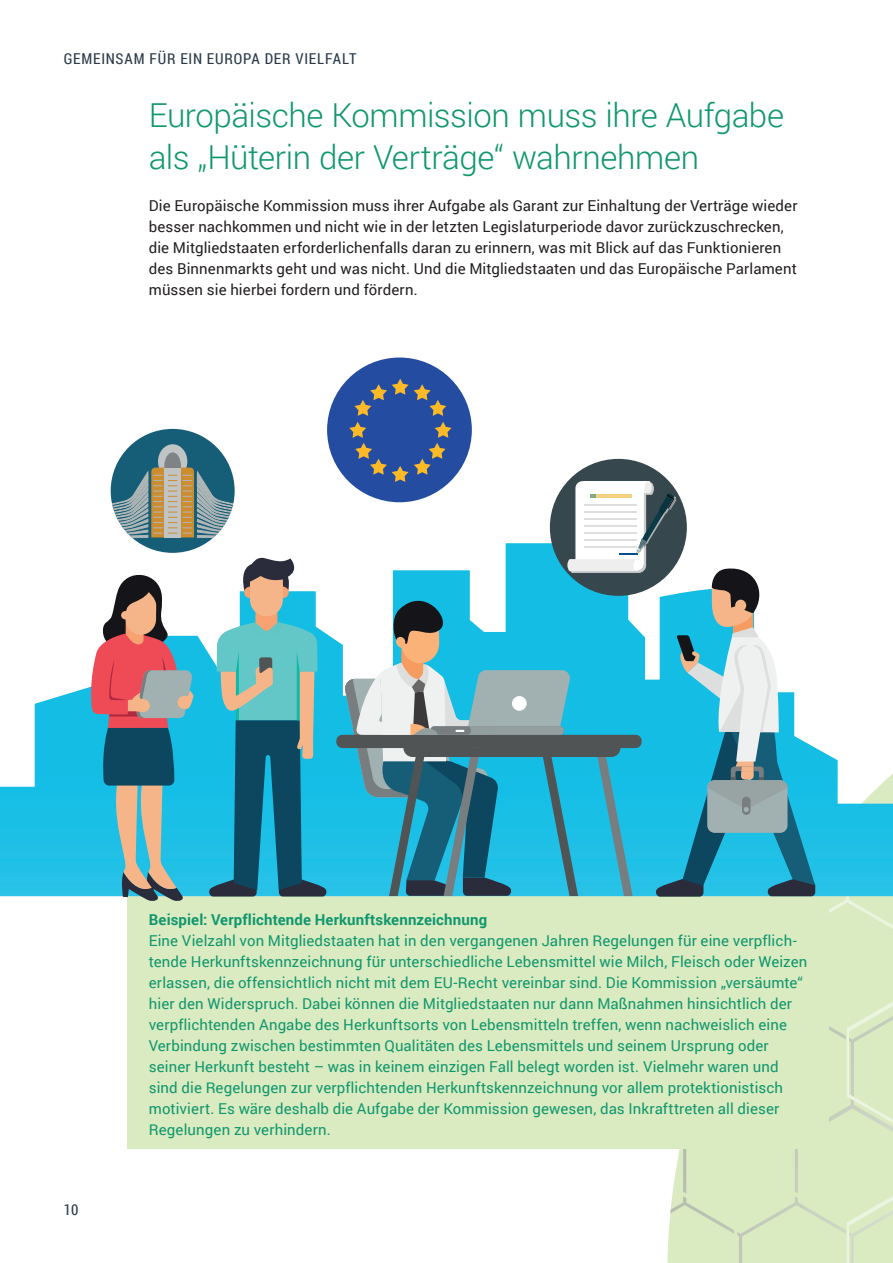
<style>
.page{position:relative;width:893px;height:1263px;background:#fff}
.page>*{position:absolute;margin:0;border:0;box-sizing:border-box;transform-origin:0 0}
.t1{font:300 33px/42px "Roboto";letter-spacing:-.015em;color:#10976c}
.t2{font:15px/21px "Roboto";letter-spacing:.01em;color:#10976c}
.t3{font:15px/21px "Roboto";letter-spacing:.005em;color:#231f20}
.t4{font:700 15px "Roboto";letter-spacing:.01em;color:#10976c}
.t5{font:15px "Roboto Condensed";letter-spacing:.05em;color:#2c3b4b}
</style>
<div class="page">
<img style="left:670px;top:1148px;width:99px;height:115px">
<img style="left:769px;top:896px;width:124px;height:367px">
<img style="left:849px;top:1038px;width:5px;height:197px">
<div style="left:128px;top:893px;width:701px;height:255px;background:#daeac1"></div>
<div style="left:327px;top:357px;width:145px;height:145px;background:#244da1;border-radius:50%"></div>
<svg style="left:354px;top:379px;width:92px;height:37px"></svg>
<svg style="left:0;top:543px;width:893px;height:353px"></svg>
<svg style="left:208px;top:556px;width:120px;height:340px;background:#4fa1b0"></svg>
<div style="left:336px;top:735px;width:306px;height:13px;background:#515455;border-radius:6px"></div>
<svg style="left:90px;top:567px;width:103px;height:335px;background:#809aa4"></svg>
<div style="left:111px;top:429px;width:124px;height:124px;background:#165e78;border-radius:50%"></div>
<svg style="left:111px;top:444px;width:124px;height:94px"></svg>
<svg style="left:344px;top:422px;width:471px;height:475px"></svg>
<p class="t5" style="left:64px;top:48px;width:294px">GEMEINSAM FÜR EIN EUROPA DER VIELFALT</p>
<h1 class="t1" style="left:149px;top:93px;width:637px">Europäische Kommission muss ihre Aufgabe als „Hüterin der Verträge“ wahrnehmen</h1>
<p class="t3" style="left:149px;top:194px;width:650px">Die Europäische Kommission muss ihrer Aufgabe als Garant zur Einhaltung der Verträge wieder besser nachkommen und nicht wie in der letzten Legislaturperiode davor zurückzuschrecken, die Mitgliedstaaten erforderlichenfalls daran zu erinnern, was mit Blick auf das Funktionieren des Binnenmarkts geht und was nicht. Und die Mitgliedstaaten und das Europäische Parlament müssen sie hierbei fordern und fördern.</p>
<p class="t5" style="left:64px;top:1199px;width:16px">10</p>
<p class="t4" style="left:149px;top:909px;width:340px">Beispiel: Verpflichtende Herkunftskennzeichnung</p>
<p class="t2" style="left:149px;top:929px;width:660px">Eine Vielzahl von Mitgliedstaaten hat in den vergangenen Jahren Regelungen für eine verpflich&shy;tende Herkunftskennzeichnung für unterschiedliche Lebensmittel wie Milch, Fleisch oder Weizen erlassen, die offensichtlich nicht mit dem EU-Recht vereinbar sind. Die Kommission „versäumte“ hier den Widerspruch. Dabei können die Mitgliedstaaten nur dann Maßnahmen hinsichtlich der verpflichtenden Angabe des Herkunftsorts von Lebensmitteln treffen, wenn nachweislich eine Verbindung zwischen bestimmten Qualitäten des Lebensmittels und seinem Ursprung oder seiner Herkunft besteht – was in keinem einzigen Fall belegt worden ist. Vielmehr waren und sind die Regelungen zur verpflichtenden Herkunftskennzeichnung vor allem protektionistisch motiviert. Es wäre deshalb die Aufgabe der Kommission gewesen, das Inkrafttreten all dieser Regelungen zu verhindern.</p>
</div>
